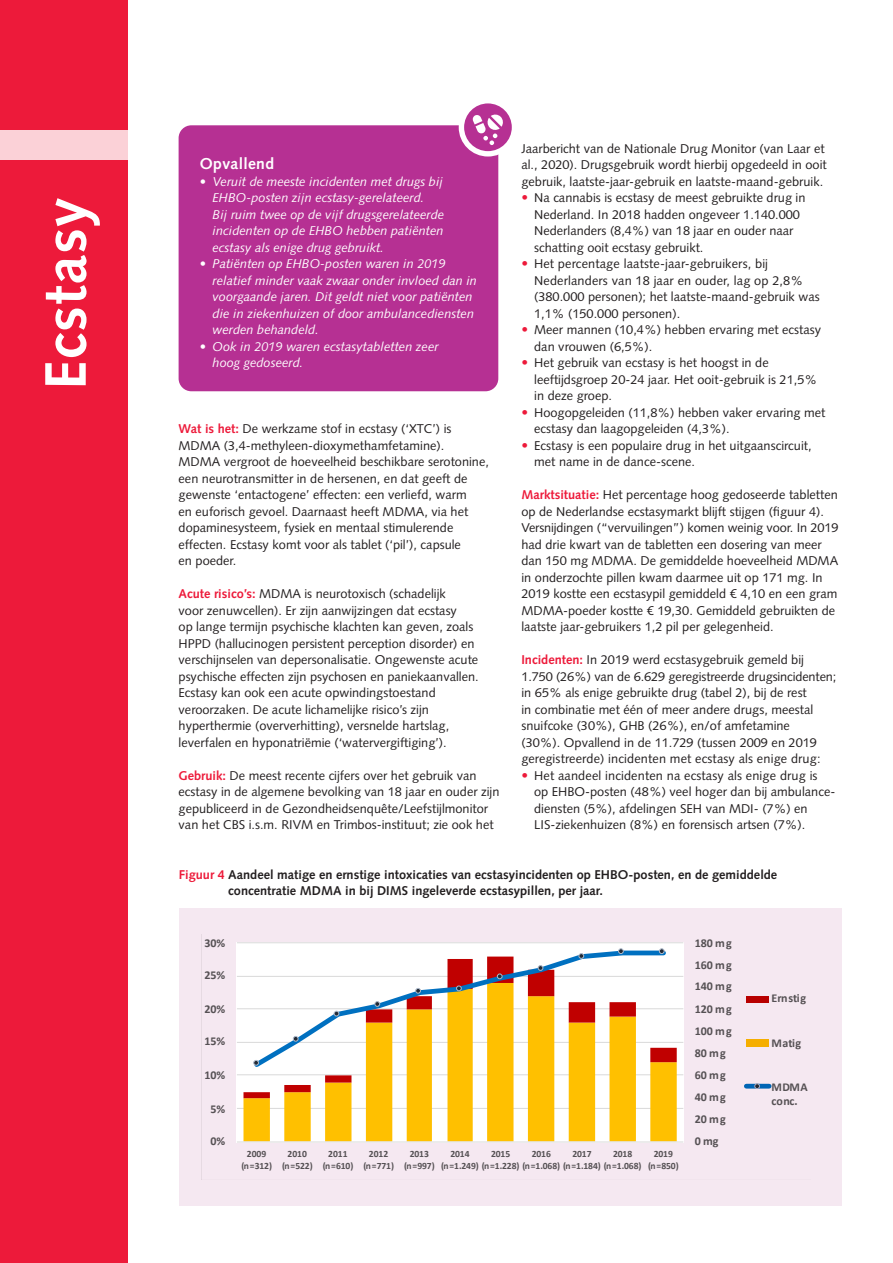
<style>
.page{position:relative;width:893px;height:1263px;background:#fff}
.page>*{position:absolute;margin:0;border:0;box-sizing:border-box;transform-origin:0 0}
._01-kop_1{font:700 58.5px "Syntax LT Std";letter-spacing:.02em;color:#fff}
._02-kop_2_wit{font:700 15.75px "Syntax LT Std";letter-spacing:.02em;color:#fff}
._03-brood{font:12.75px/16.5px "Syntax LT Std";color:#231f20}
.t1{font:italic 12.75px/16.5px "Syntax LT Std";color:#fff}
._03-brood-2{font:700 12.75px/16.5px "Syntax LT Std";color:#231f20}
.t2{font:700 12px/14.4px "Calibri";letter-spacing:-.005em;color:#595959}
.t3{font:700 9.6px/12px "Calibri";letter-spacing:-.005em;color:#595959;text-align:center}
.s1{font-weight:700;color:#ed1a3a}
.s2{font-size:13.5px;color:#ed1a3a}
.s3{color:#ed1a3a}
</style>
<div class="page">
<div style="left:0;top:0;width:128px;height:1263px;background:#ed1a3a"></div>
<div style="left:0;top:130px;width:128px;height:29px;background:#fbd1d7"></div>
<div style="left:179px;top:125px;width:319px;height:266px;background:#b63093;border-radius:13px"></div>
<svg style="left:461px;top:101px;width:53px;height:53px"></svg>
<div style="left:459px;top:98px;width:58px;height:59px;border:5px solid #fff;border-radius:50%"></div>
<svg style="left:473px;top:115px;width:30px;height:30px"></svg>
<div style="left:179px;top:909px;width:663px;height:297px;background:#f5e8f1"></div>
<svg style="left:236px;top:942px;width:536px;height:201px"></svg>
<p class="_01-kop_1" style="left:32px;top:390px;width:194px;rotate:-90deg">Ecstasy</p>
<p class="_02-kop_2_wit" style="left:200px;top:155px;width:76px">Opvallend</p>
<p class="t1" style="left:213px;top:173px;width:233px;text-indent:-13px">• Veruit de meeste incidenten met drugs bij EHBO-posten zijn ecstasy-gerelateerd.<br>Bij ruim twee op de vijf drugsgerelateerde incidenten op de EHBO hebben patiënten ecstasy als enige drug gebruikt.</p>
<p class="t1" style="left:213px;top:255px;width:266px;text-indent:-13px">• Patiënten op EHBO-posten waren in 2019 relatief minder vaak zwaar onder invloed dan in voorgaande jaren. Dit geldt niet voor patiënten die in ziekenhuizen of door ambulancediensten werden behandeld.</p>
<p class="t1" style="left:213px;top:338px;width:227px;text-indent:-13px">• Ook in 2019 waren ecstasytabletten zeer hoog gedoseerd.</p>
<p class="_03-brood" style="left:179px;top:420px;width:312px"><span class="s1">Wat is het:</span> De werkzame stof in ecstasy (‘XTC’) is MDMA (3,4-methyleen-dioxymethamfetamine).<br>MDMA vergroot de hoeveelheid beschikbare serotonine, een neurotransmitter in de hersenen, en dat geeft de gewenste ‘entactogene’ effecten: een verliefd, warm<br>en euforisch gevoel. Daarnaast heeft MDMA, via het dopaminesysteem, fysiek en mentaal stimulerende effecten. Ecstasy komt voor als tablet (‘pil’), capsule<br>en poeder.</p>
<p class="_03-brood" style="left:179px;top:585px;width:302px"><span class="s1">Acute risico’s:</span> MDMA is neurotoxisch (schadelijk<br>voor zenuwcellen). Er zijn aanwijzingen dat ecstasy<br>op lange termijn psychische klachten kan geven, zoals HPPD (hallucinogen persistent perception disorder) en verschijnselen van depersonalisatie. Ongewenste acute psychische effecten zijn psychosen en paniekaanvallen.<br>Ecstasy kan ook een acute opwindingstoestand veroorzaken. De acute lichamelijke risico’s zijn hyperthermie (oververhitting), versnelde hartslag, leverfalen en hyponatriëmie (‘watervergiftiging’).</p>
<p class="_03-brood" style="left:179px;top:767px;width:322px"><span class="s1">Gebruik:</span> De meest recente cijfers over het gebruik van ecstasy in de algemene bevolking van 18 jaar en ouder zijn gepubliceerd in de Gezondheidsenquête/Leefstijlmonitor van het CBS i.s.m. RIVM en Trimbos-instituut; zie ook het</p>
<p class="_03-brood" style="left:521px;top:140px;width:307px">Jaarbericht van de Nationale Drug Monitor (van Laar et al., 2020). Drugsgebruik wordt hierbij opgedeeld in ooit gebruik, laatste-jaar-gebruik en laatste-maand-gebruik.</p>
<p class="_03-brood" style="left:534px;top:189px;width:273px;text-indent:-13px"><span class="s2">•</span> Na cannabis is ecstasy de meest gebruikte drug in Nederland. In 2018 hadden ongeveer 1.140.000<br>Nederlanders (8,4%) van 18 jaar en ouder naar schatting ooit ecstasy gebruikt.</p>
<p class="_03-brood" style="left:534px;top:255px;width:287px;text-indent:-13px"><span class="s2">•</span> Het percentage laatste-jaar-gebruikers, bij Nederlanders van 18 jaar en ouder, lag op 2,8% (380.000 personen); het laatste-maand-gebruik was 1,1% (150.000 personen).</p>
<p class="_03-brood" style="left:534px;top:321px;width:288px;text-indent:-13px"><span class="s2">•</span> Meer mannen (10,4%) hebben ervaring met ecstasy dan vrouwen (6,5%).</p>
<p class="_03-brood" style="left:534px;top:354px;width:284px;text-indent:-13px"><span class="s2">•</span> Het gebruik van ecstasy is het hoogst in de leeftijdsgroep 20-24 jaar. Het ooit-gebruik is 21,5% in deze groep.</p>
<p class="_03-brood" style="left:534px;top:404px;width:293px;text-indent:-13px"><span class="s2">•</span> Hoogopgeleiden (11,8%) hebben vaker ervaring met ecstasy dan laagopgeleiden (4,3%).</p>
<p class="_03-brood" style="left:534px;top:437px;width:279px;text-indent:-13px"><span class="s2">•</span> Ecstasy is een populaire drug in het uitgaanscircuit, met name in de dance-scene.</p>
<p class="_03-brood" style="left:521px;top:486px;width:318px"><span class="s1">Marktsituatie:</span> Het percentage hoog gedoseerde tabletten op de Nederlandse ecstasymarkt blijft stijgen (figuur 4).<br>Versnijdingen (“vervuilingen”) komen weinig voor. In 2019 had drie kwart van de tabletten een dosering van meer dan 150 mg MDMA. De gemiddelde hoeveelheid MDMA in onderzochte pillen kwam daarmee uit op 171 mg. In 2019 kostte een ecstasypil gemiddeld € 4,10 en een gram MDMA-poeder kostte € 19,30. Gemiddeld gebruikten de laatste jaar-gebruikers 1,2 pil per gelegenheid.</p>
<p class="_03-brood" style="left:521px;top:651px;width:317px"><span class="s1">Incidenten:</span> In 2019 werd ecstasygebruik gemeld bij 1.750 (26%) van de 6.629 geregistreerde drugsincidenten; in 65% als enige gebruikte drug (tabel 2), bij de rest<br>in combinatie met één of meer andere drugs, meestal snuifcoke (30%), GHB (26%), en/of amfetamine<br>(30%). Opvallend in de 11.729 (tussen 2009 en 2019 geregistreerde) incidenten met ecstasy als enige drug:</p>
<p class="_03-brood" style="left:534px;top:767px;width:303px;text-indent:-13px"><span class="s2">•</span> Het aandeel incidenten na ecstasy als enige drug is<br>op EHBO-posten (48%) veel hoger dan bij ambulance&shy;diensten (5%), afdelingen SEH van MDI- (7%) en LIS-ziekenhuizen (8%) en forensisch artsen (7%).</p>
<p class="_03-brood-2" style="left:228px;top:866px;width:550px;text-indent:-49px"><span class="s3">Figuur 4</span> Aandeel matige en ernstige intoxicaties van ecstasyincidenten op EHBO-posten, en de gemiddelde concentratie MDMA in bij DIMS ingeleverde ecstasypillen, per jaar.</p>
<p class="t2" style="left:204px;top:936px;width:22px">30%</p>
<p class="t2" style="left:204px;top:968px;width:22px">25%</p>
<p class="t2" style="left:204px;top:1002px;width:22px">20%</p>
<p class="t2" style="left:204px;top:1034px;width:22px">15%</p>
<p class="t2" style="left:204px;top:1068px;width:22px">10%</p>
<p class="t2" style="left:210px;top:1101px;width:16px">5%</p>
<p class="t2" style="left:210px;top:1134px;width:16px">0%</p>
<p class="t3" style="left:241px;top:1148px;width:32px">2009 (n=312)</p>
<p class="t3" style="left:282px;top:1148px;width:32px">2010 (n=522)</p>
<p class="t3" style="left:323px;top:1148px;width:32px">2011 (n=610)</p>
<p class="t3" style="left:363px;top:1148px;width:32px">2012 (n=771)</p>
<p class="t3" style="left:404px;top:1148px;width:32px">2013 (n=997)</p>
<p class="t3" style="left:441px;top:1148px;width:202px;text-align:left;text-indent:9px">2014<br>(n=1.249) (n=1.228) (n=1.068) (n=1.184) (n=1.068)</p>
<p class="t3" style="left:491px;top:1148px;width:21px">2015</p>
<p class="t3" style="left:532px;top:1148px;width:21px">2016</p>
<p class="t3" style="left:572px;top:1148px;width:21px">2017</p>
<p class="t3" style="left:613px;top:1148px;width:21px">2018</p>
<p class="t3" style="left:648px;top:1148px;width:32px">2019 (n=850)</p>
<p class="t2" style="left:695px;top:936px;width:38px">180 mg</p>
<p class="t2" style="left:695px;top:957px;width:38px">160 mg</p>
<p class="t2" style="left:695px;top:979px;width:38px">140 mg</p>
<p class="t2" style="left:695px;top:1002px;width:38px">120 mg</p>
<p class="t2" style="left:695px;top:1023px;width:38px">100 mg</p>
<p class="t2" style="left:695px;top:1046px;width:32px">80 mg</p>
<p class="t2" style="left:695px;top:1068px;width:32px">60 mg</p>
<p class="t2" style="left:695px;top:1089px;width:32px">40 mg</p>
<p class="t2" style="left:695px;top:1112px;width:32px">20 mg</p>
<p class="t2" style="left:695px;top:1134px;width:25px">0 mg</p>
<p class="t2" style="left:772px;top:991px;width:36px">Ernstig</p>
<p class="t2" style="left:772px;top:1035px;width:31px">Matig</p>
<p class="t2" style="left:772px;top:1080px;width:38px">MDMA conc.</p>
</div>
